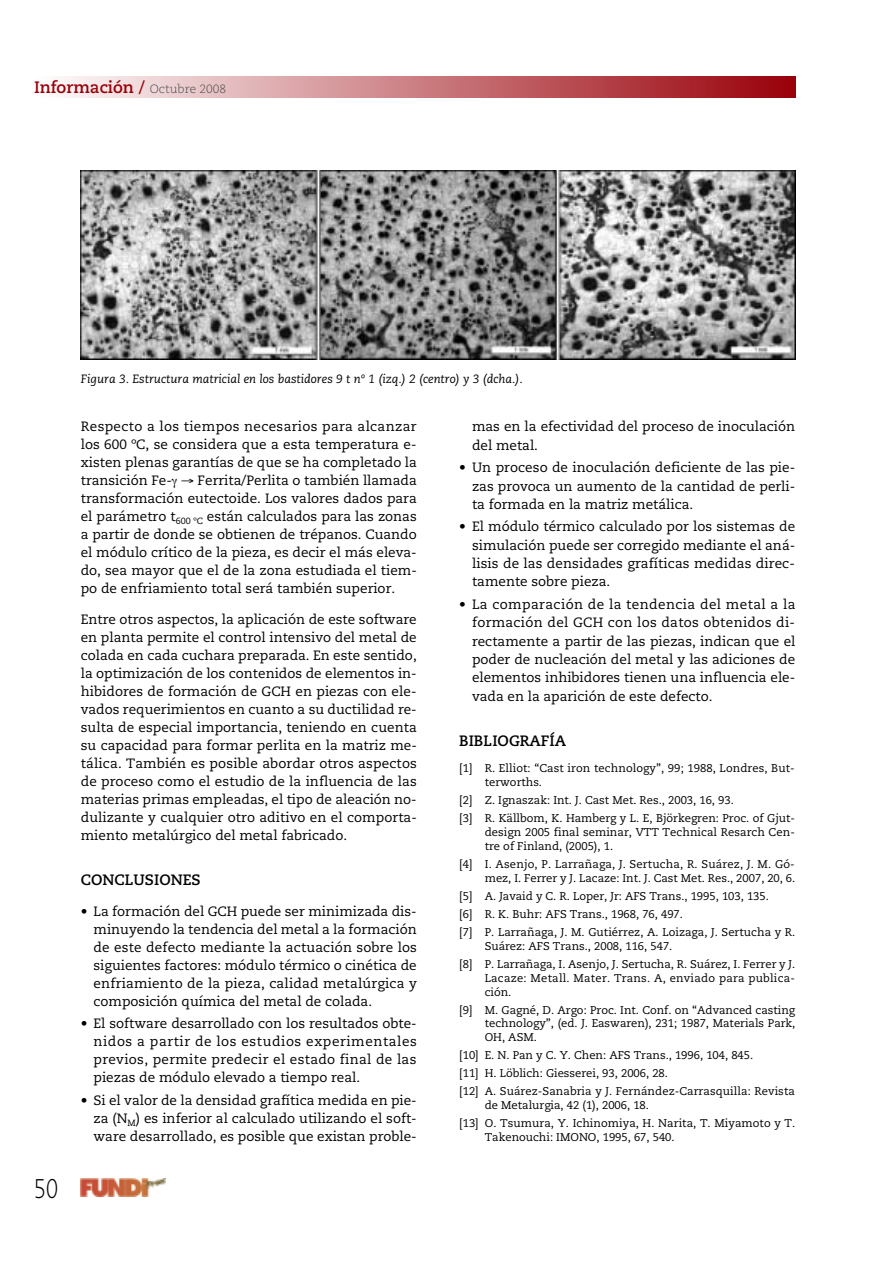
<style>
.page{position:relative;width:893px;height:1263px;background:#fff}
.page>*{position:absolute;margin:0;border:0;box-sizing:border-box;transform-origin:0 0}
.t1{font:300 27px "Caecilia";color:#000;scale:.8 1}
.t2{font:700 16.5px "Caecilia";color:#990009}
.t3{font:700 15px "Caecilia";color:#000}
.t4{font:13.5px/18px "Caecilia";color:#000;text-align:justify}
.t5{font:italic 12px "Caecilia";color:#000}
.t6{font:11.25px/18px "Caecilia";color:#000}
.t7{font:11.25px/13.8px "Caecilia";letter-spacing:.02em;color:#000}
.s1{font-weight:300;font-size:12px;color:#4d4d4d}
</style>
<div class="page">
<svg style="left:64px;top:77px;width:732px;height:21px;background:#c97a7f"></svg>
<img style="left:81px;top:1178px;width:85px;height:18px">
<img style="left:81px;top:170px;width:714px;height:190px">
<p class="t2" style="left:34px;top:81px;width:194px">Información / <span class="s1">Octubre 2008</span></p>
<p class="t5" style="left:81px;top:374px;width:444px">Figura 3. Estructura matricial en los bastidores 9 t nº 1 (izq.) 2 (centro) y 3 (dcha.).</p>
<p class="t1" style="left:34px;top:1177px;width:32px">50</p>
<p class="t4" style="left:81px;top:419px;width:338px">Respecto a los tiempos necesarios para alcanzar los 600 ºC, se considera que a esta temperatura e&shy;xisten plenas garantías de que se ha completado la transición Fe- → Ferrita/Perlita o también llamada transformación eutectoide. Los valores dados para el parámetro t<sub>600</sub> <sub>ºC</sub> están calculados para las zonas a partir de donde se obtienen de trépanos. Cuando el módulo crítico de la pieza, es decir el más eleva&shy;do, sea mayor que el de la zona estudiada el tiem&shy;po de enfriamiento total será también superior.</p>
<p class="t4" style="left:81px;top:612px;width:338px">Entre otros aspectos, la aplicación de este software en planta permite el control intensivo del metal de colada en cada cuchara preparada. En este sentido, la optimización de los contenidos de elementos in&shy;hibidores de formación de GCH en piezas con ele&shy;vados requerimientos en cuanto a su ductilidad re&shy;sulta de especial importancia, teniendo en cuenta su capacidad para formar perlita en la matriz me&shy;tálica. También es posible abordar otros aspectos de proceso como el estudio de la influencia de las materias primas empleadas, el tipo de aleación no&shy;dulizante y cualquier otro aditivo en el comporta&shy;miento metalúrgico del metal fabricado.</p>
<p class="t3" style="left:81px;top:874px;width:121px">CONCLUSIONES</p>
<p class="t4" style="left:94px;top:903px;width:325px;text-indent:-13px">• La formación del GCH puede ser minimizada dis&shy;minuyendo la tendencia del metal a la formación de este defecto mediante la actuación sobre los siguientes factores: módulo térmico o cinética de enfriamiento de la pieza, calidad metalúrgica y composición química del metal de colada.</p>
<p class="t4" style="left:94px;top:1016px;width:325px;text-indent:-13px">• El software desarrollado con los resultados obte&shy;nidos a partir de los estudios experimentales previos, permite predecir el estado final de las piezas de módulo elevado a tiempo real.</p>
<p class="t4" style="left:94px;top:1092px;width:325px;text-indent:-13px">• Si el valor de la densidad grafítica medida en pie&shy;za (N<sub>M</sub>) es inferior al calculado utilizando el soft&shy;ware desarrollado, es posible que existan proble-</p>
<p class="t4" style="left:472px;top:419px;width:325px">mas en la efectividad del proceso de inoculación del metal.</p>
<p class="t4" style="left:472px;top:460px;width:325px;text-indent:-13px">• Un proceso de inoculación deficiente de las pie&shy;zas provoca un aumento de la cantidad de perli&shy;ta formada en la matriz metálica.</p>
<p class="t4" style="left:472px;top:519px;width:325px;text-indent:-13px">• El módulo térmico calculado por los sistemas de simulación puede ser corregido mediante el aná&shy;lisis de las densidades grafíticas medidas direc&shy;tamente sobre pieza.</p>
<p class="t4" style="left:472px;top:596px;width:325px;text-indent:-13px">• La comparación de la tendencia del metal a la formación del GCH con los datos obtenidos di&shy;rectamente a partir de las piezas, indican que el poder de nucleación del metal y las adiciones de elementos inhibidores tienen una influencia ele&shy;vada en la aparición de este defecto.</p>
<p class="t3" style="left:459px;top:734px;width:108px">BIBLIOGRAFÍA</p>
<p class="t6" style="left:485px;top:762px;width:312px;line-height:13.8px;text-indent:-26px">[1] R. Elliot: “Cast iron technology”, 99; 1988, Londres, But&shy;terworths.</p>
<p class="t6" style="left:459px;top:792px;width:337px">[2] Z. Ignaszak: Int. J. Cast Met. Res., 2003, 16, 93.<br>[3] R. Källbom, K. Hamberg y L. E, Björkegren: Proc. of Gjut-</p>
<p class="t6" style="left:485px;top:826px;width:312px;line-height:13.8px">design 2005 final seminar, VTT Technical Resarch Cen&shy;tre of Finland, (2005), 1.</p>
<p class="t6" style="left:459px;top:858px;width:338px;line-height:13.8px;text-align:right">[4] I. Asenjo, P. Larrañaga, J. Sertucha, R. Suárez, J. M. Gó&shy;mez, I. Ferrer y J. Lacaze: Int. J. Cast Met. Res., 2007, 20, 6.</p>
<p class="t6" style="left:459px;top:888px;width:338px">[5] A. Javaid y C. R. Loper, Jr: AFS Trans., 1995, 103, 135.<br>[6] R. K. Buhr: AFS Trans., 1968, 76, 497.<br>[7] P. Larrañaga, J. M. Gutiérrez, A. Loizaga, J. Sertucha y R.</p>
<p class="t6" style="left:459px;top:938px;width:337px;text-indent:26px">Suárez: AFS Trans., 2008, 116, 547.<br>[8] P. Larrañaga, I. Asenjo, J. Sertucha, R. Suárez, I. Ferrer y J.</p>
<p class="t7" style="left:485px;top:972px;width:312px">Lacaze: Metall. Mater. Trans. A, enviado para publica&shy;ción.</p>
<p class="t6" style="left:485px;top:1004px;width:312px;line-height:13.8px;text-align:justify;text-indent:-26px">[9] M. Gagné, D. Argo: Proc. Int. Conf. on “Advanced casting technology”, (ed. J. Easwaren), 231; 1987, Materials Park, OH, ASM.</p>
<p class="t6" style="left:459px;top:1047px;width:337px">[10] E. N. Pan y C. Y. Chen: AFS Trans., 1996, 104, 845.<br>[11] H. Löblich: Giesserei, 93, 2006, 28.<br>[12] A. Suárez-Sanabria y J. Fernández-Carrasquilla: Revista</p>
<p class="t6" style="left:459px;top:1097px;width:337px;text-indent:26px">de Metalurgia, 42 (1), 2006, 18.<br>[13] O. Tsumura, Y. Ichinomiya, H. Narita, T. Miyamoto y T.</p>
<p class="t6" style="left:485px;top:1129px;width:191px">Takenouchi: IMONO, 1995, 67, 540.</p>
</div>
